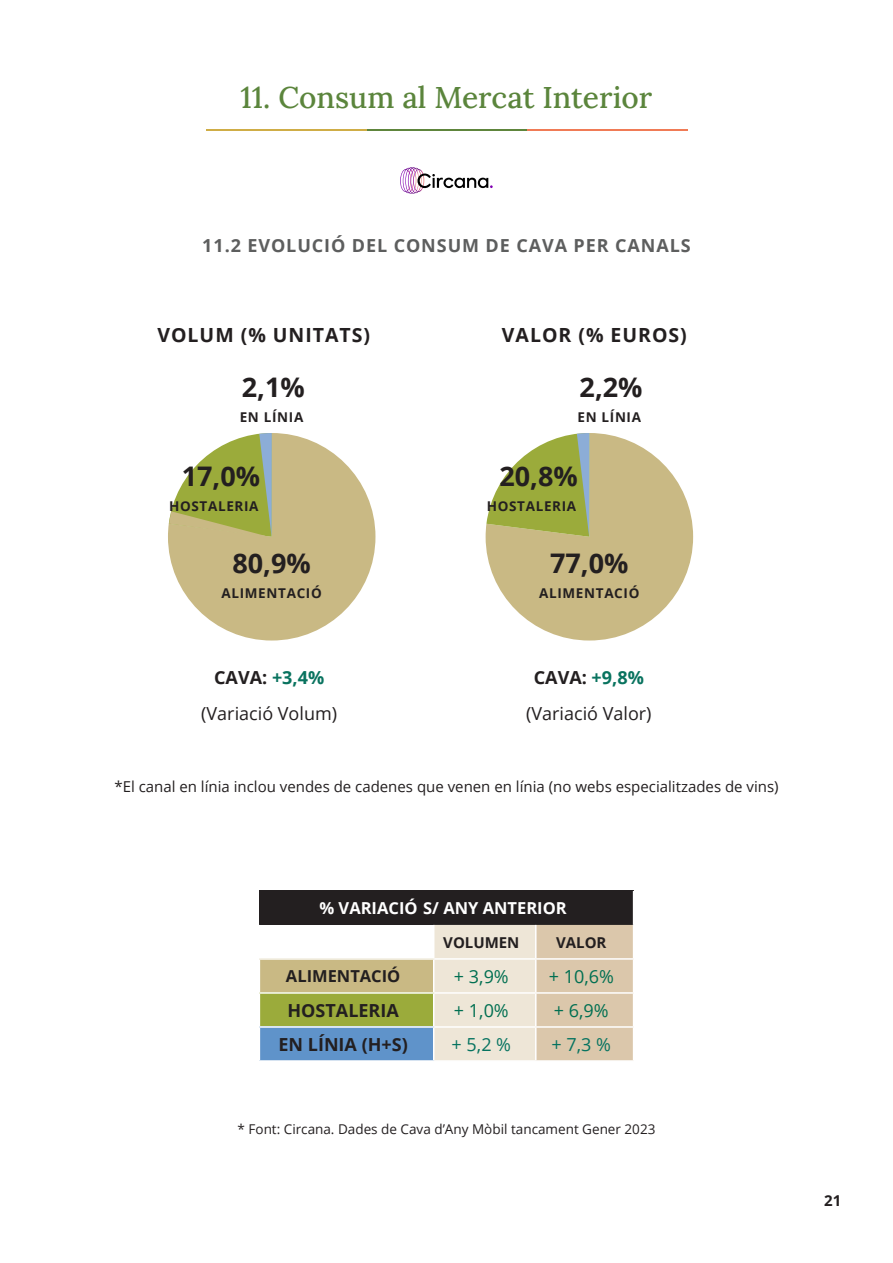
<style>
.page{position:relative;width:893px;height:1263px;background:#fff}
.page>*{position:absolute;margin:0;border:0;box-sizing:border-box;transform-origin:0 0}
.t1{font:500 30px "Lora";color:#5b853c}
.datos_tablas{font:700 27px "Open Sans";color:#231f20}
.subtitols{font:700 19.5px "Open Sans";letter-spacing:.05em;color:#231f20}
.subtitols-2{font:700 18px "Open Sans";letter-spacing:.05em;color:#5d5e5e}
.subtitols-3{font:18px "Open Sans";color:#231f20}
.datos_tablas-2{font:700 18px "Open Sans";color:#231f20}
.datos_tablas-3{font:18px "Open Sans";color:#006f51}
.subtitols-4{font:700 18px "Open Sans";color:#231f20}
.datos_tablas-4{font:18px "Open Sans";color:#067360}
.datos_tablas-5{font:700 16.5px "Open Sans";color:#fff}
.datos_tablas-6{font:700 16.5px "Open Sans";color:#231f20}
.subtitols-5{font:15px "Open Sans";color:#231f20}
.datos_tablas-7{font:700 15px "Open Sans";color:#231f20}
.datos_tablas-8{font:700 13.5px "Open Sans";letter-spacing:.05em;color:#231f20}
.datos_tablas-9{font:13.5px "Open Sans";color:#231f20}
.s1{color:#09735f}
</style>
<div class="page">
<hr style="left:366px;top:129px;width:161px;height:2px;background:#5e853c">
<hr style="left:206px;top:129px;width:160px;height:2px;background:#cfad46">
<hr style="left:527px;top:129px;width:161px;height:2px;background:#f07b56">
<div style="left:259px;top:891px;width:375px;height:34px;background:#231f20"></div>
<svg style="left:434px;top:925px;width:199px;height:135px;background:#e5d7c2"></svg>
<div style="left:259px;top:959px;width:175px;height:34px;background:#c9b984"></div>
<div style="left:259px;top:993px;width:175px;height:34px;background:#9bab3b"></div>
<div style="left:259px;top:1027px;width:175px;height:34px;background:#5f93ca"></div>
<hr style="left:633px;top:891px;width:1px;height:34px;background:#fff">
<hr style="left:434px;top:958px;width:102px;height:2px;background:#fff">
<hr style="left:434px;top:992px;width:102px;height:2px;background:#fff">
<hr style="left:434px;top:1026px;width:102px;height:2px;background:#fff">
<hr style="left:259px;top:958px;width:175px;height:2px;background:#fff">
<hr style="left:259px;top:960px;width:1px;height:32px;background:#fff">
<hr style="left:433px;top:960px;width:1px;height:32px;background:#fff">
<hr style="left:259px;top:992px;width:175px;height:2px;background:#fff">
<hr style="left:259px;top:994px;width:1px;height:32px;background:#fff">
<hr style="left:433px;top:994px;width:1px;height:32px;background:#fff">
<hr style="left:259px;top:1026px;width:175px;height:2px;background:#fff">
<hr style="left:259px;top:1028px;width:1px;height:32px;background:#fff">
<hr style="left:433px;top:1028px;width:1px;height:32px;background:#fff">
<hr style="left:259px;top:1060px;width:175px;height:2px;background:#fff">
<hr style="left:535px;top:925px;width:1px;height:33px;background:#fff">
<hr style="left:535px;top:960px;width:1px;height:32px;background:#fff">
<hr style="left:535px;top:994px;width:1px;height:32px;background:#fff">
<hr style="left:535px;top:1028px;width:1px;height:32px;background:#fff">
<hr style="left:536px;top:958px;width:98px;height:2px;background:#fff">
<hr style="left:536px;top:992px;width:98px;height:2px;background:#fff">
<hr style="left:536px;top:1026px;width:98px;height:2px;background:#fff">
<svg style="left:486px;top:433px;width:207px;height:207px"></svg>
<svg style="left:168px;top:433px;width:207px;height:207px"></svg>
<svg style="left:400px;top:167px;width:93px;height:27px"></svg>
<p class="t1" style="left:241px;top:74px;width:413px">11. Consum al Mercat Interior</p>
<p class="subtitols-2" style="left:202px;top:233px;width:490px">11.2 EVOLUCIÓ DEL CONSUM DE CAVA PER CANALS</p>
<p class="subtitols" style="left:157px;top:321px;width:214px">VOLUM (% UNITATS)</p>
<p class="subtitols" style="left:502px;top:321px;width:186px">VALOR (% EUROS)</p>
<p class="datos_tablas" style="left:242px;top:368px;width:64px">2,1%</p>
<p class="datos_tablas" style="left:580px;top:368px;width:64px">2,2%</p>
<p class="datos_tablas-8" style="left:240px;top:407px;width:65px">EN LÍNIA</p>
<p class="datos_tablas-8" style="left:577px;top:407px;width:65px">EN LÍNIA</p>
<p class="datos_tablas" style="left:182px;top:458px;width:80px">17,0%</p>
<p class="datos_tablas-8" style="left:169px;top:497px;width:91px">HOSTALERIA</p>
<p class="datos_tablas" style="left:499px;top:458px;width:80px">20,8%</p>
<p class="datos_tablas-8" style="left:487px;top:497px;width:91px">HOSTALERIA</p>
<p class="datos_tablas" style="left:232px;top:544px;width:80px">80,9%</p>
<p class="datos_tablas" style="left:550px;top:544px;width:80px">77,0%</p>
<p class="datos_tablas-8" style="left:221px;top:583px;width:102px">ALIMENTACIÓ</p>
<p class="datos_tablas-8" style="left:539px;top:583px;width:102px">ALIMENTACIÓ</p>
<p class="subtitols-4" style="left:214px;top:665px;width:112px">CAVA: <span class="s1">+3,4%</span></p>
<p class="subtitols-4" style="left:534px;top:665px;width:112px">CAVA: <span class="s1">+9,8%</span></p>
<p class="subtitols-3" style="left:201px;top:701px;width:137px">(Variació Volum)</p>
<p class="subtitols-3" style="left:526px;top:701px;width:127px">(Variació Valor)</p>
<p class="subtitols-5" style="left:114px;top:776px;width:666px">*El canal en línia inclou vendes de cadenes que venen en línia (no webs especialitzades de vins)</p>
<p class="datos_tablas-5" style="left:319px;top:896px;width:249px">% VARIACIÓ S/ ANY ANTERIOR</p>
<p class="datos_tablas-7" style="left:443px;top:932px;width:78px">VOLUMEN</p>
<p class="datos_tablas-7" style="left:556px;top:932px;width:52px">VALOR</p>
<p class="datos_tablas-6" style="left:286px;top:965px;width:116px">ALIMENTACIÓ</p>
<p class="datos_tablas-3" style="left:454px;top:964px;width:56px">+ 3,9%</p>
<p class="datos_tablas-3" style="left:549px;top:964px;width:67px">+ 10,6%</p>
<p class="datos_tablas-2" style="left:287px;top:997px;width:113px">HOSTALERIA</p>
<p class="datos_tablas-3" style="left:454px;top:998px;width:56px">+ 1,0%</p>
<p class="datos_tablas-3" style="left:554px;top:998px;width:56px">+ 6,9%</p>
<p class="datos_tablas-2" style="left:278px;top:1032px;width:131px">EN LÍNIA (H+S)</p>
<p class="datos_tablas-4" style="left:452px;top:1032px;width:61px">+ 5,2 %</p>
<p class="datos_tablas-4" style="left:552px;top:1032px;width:61px">+ 7,3 %</p>
<p class="datos_tablas-9" style="left:238px;top:1119px;width:419px">* Font: Circana. Dades de Cava d’Any Mòbil tancament Gener 2023</p>
<p class="datos_tablas-7" style="left:824px;top:1190px;width:19px">21</p>
</div>
